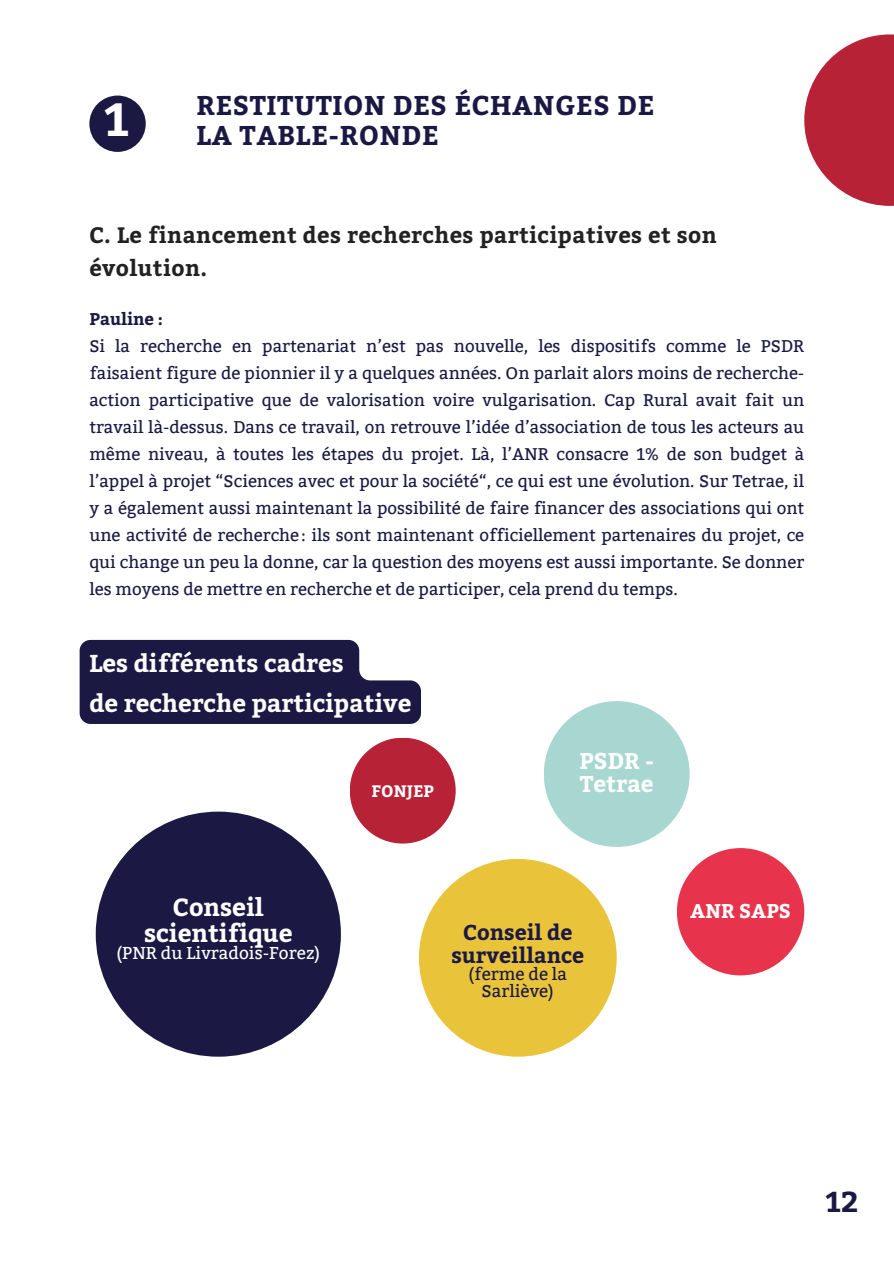
<style>
.page{position:relative;width:894px;height:1264px;background:#fff}
.page>*{position:absolute;margin:0;border:0;box-sizing:border-box;transform-origin:0 0}
.t1{font:700 46.35px "Bitter";color:#fff}
.t2{font:700 28.65px "Bitter";color:#1b1943}
.t3{font:700 27px/30.3px "Bitter";letter-spacing:.02em;color:#1b1943}
.t4{font:700 24.6px/25.8px "Bitter";color:#fff;text-align:center}
.t5{font:700 24.3px/40.5px "Bitter";color:#fdfdfd}
.t6{font:700 22.8px "Bitter";color:#fff}
.t7{font:700 22.2px/32.7px "Bitter";letter-spacing:.02em;color:#222}
.t8{font:700 21.3px/22.5px "Bitter";color:#1b1943;text-align:center}
.t9{font:700 19.95px "Bitter";color:#fff}
.t10{font:17.1px "Bitter";color:#fff}
.t11{font:17.1px/16.8px "Bitter";color:#1b1943;text-align:center}
.t12{font:16.95px/27px "Bitter";color:#1b1943;text-align:justify}
.t13{font:700 16.95px "Bitter";color:#1b1943}
.t14{font:700 16.5px "Bitter";color:#fff}
</style>
<div class="page">
<div style="left:89px;top:96px;width:57px;height:56px;background:#1b1943;border-radius:50%"></div>
<svg style="left:804px;top:34px;width:89px;height:172px;fill:#b82236"></svg>
<div style="left:543px;top:701px;width:146px;height:146px;background:#a8d7d2;border-radius:50%"></div>
<svg style="left:80px;top:640px;width:341px;height:84px;background:#2f2e54"></svg>
<div style="left:349px;top:737px;width:106px;height:106px;background:#b82236;border-radius:50%"></div>
<div style="left:676px;top:848px;width:128px;height:127px;background:#e7344c;border-radius:50%"></div>
<div style="left:419px;top:859px;width:197px;height:197px;background:#e9c43b;border-radius:50%"></div>
<div style="left:96px;top:811px;width:245px;height:245px;background:#1b1943;border-radius:50%"></div>
<h1 class="t1" style="left:104px;top:85px;width:26px">1</h1>
<h3 class="t3" style="left:196px;top:88px;width:459px">RESTITUTION DES ÉCHANGES DE<br>LA TABLE-RONDE</h3>
<h3 class="t7" style="left:89px;top:218px;width:628px">C. Le financement des recherches participatives et son évolution.</h3>
<p class="t13" style="left:89px;top:307px;width:75px">Pauline :</p>
<p class="t12" style="left:89px;top:333px;width:716px">Si la recherche en partenariat n’est pas nouvelle, les dispositifs comme le PSDR faisaient figure de pionnier il y a quelques années. On parlait alors moins de recherche&shy;action participative que de valorisation voire vulgarisation. Cap Rural avait fait un travail là-dessus. Dans ce travail, on retrouve l’idée d’association de tous les acteurs au même niveau, à toutes les étapes du projet. Là, l’ANR consacre 1% de son budget à l’appel à projet “Sciences avec et pour la société“, ce qui est une évolution. Sur Tetrae, il y a également aussi maintenant la possibilité de faire financer des associations qui ont une activité de recherche: ils sont maintenant officiellement partenaires du projet, ce qui change un peu la donne, car la question des moyens est aussi importante. Se donner les moyens de mettre en recherche et de participer, cela prend du temps.</p>
<h3 class="t5" style="left:89px;top:641px;width:323px">Les différents cadres<br>de recherche participative</h3>
<h3 class="t6" style="left:579px;top:743px;width:76px">PSDR -</h3>
<h3 class="t4" style="left:144px;top:893px;width:150px">Conseil scientifique</h3>
<p class="t10" style="left:116px;top:942px;width:205px">(PNR du Livradois-Forez)</p>
<p class="t14" style="left:371px;top:778px;width:64px">FONJEP</p>
<h3 class="t6" style="left:579px;top:767px;width:75px">Tetrae</h3>
<p class="t8" style="left:451px;top:920px;width:134px">Conseil de surveillance</p>
<p class="t11" style="left:468px;top:965px;width:100px">(ferme de la<br>Sarliève)</p>
<p class="t9" style="left:690px;top:896px;width:102px">ANR SAPS</p>
<h2 class="t2" style="left:825px;top:1181px;width:34px">12</h2>
</div>
